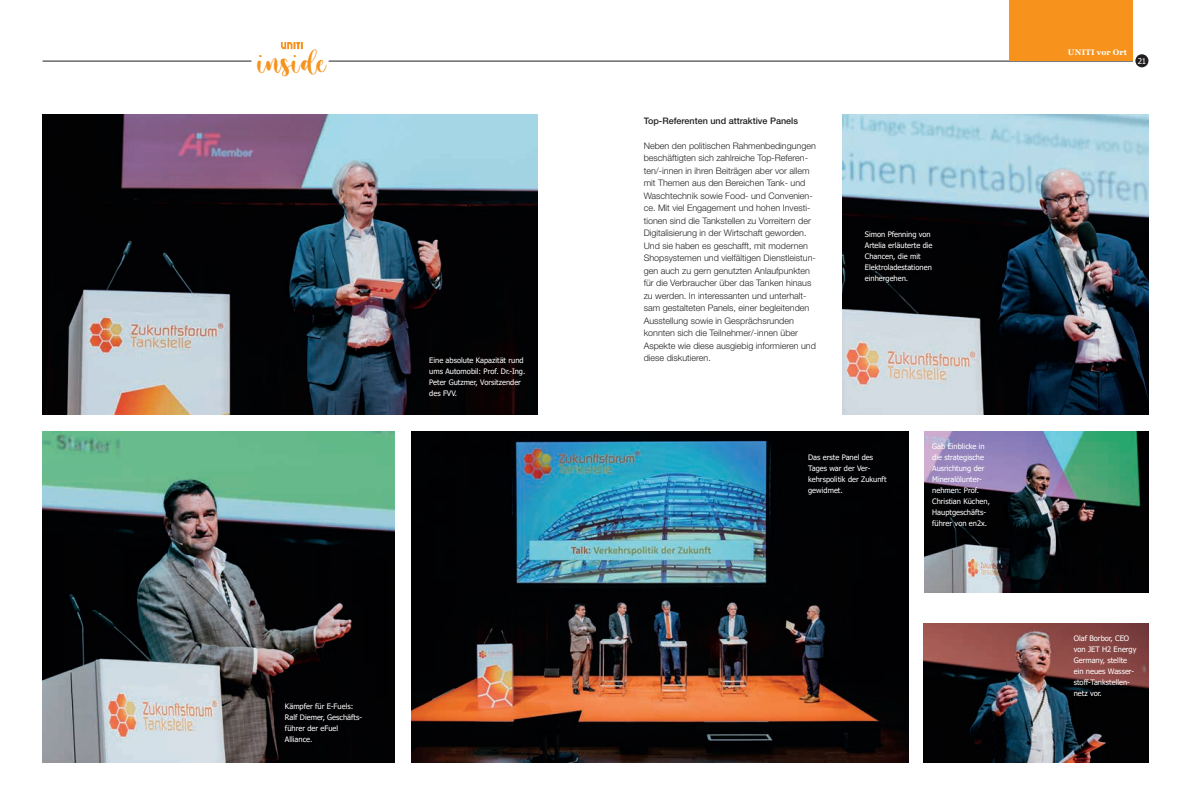
<style>
.page{position:relative;width:1191px;height:794px;background:#fff}
.page>*{position:absolute;margin:0;border:0;box-sizing:border-box;transform-origin:0 0}
.t1{font:29px "Warmesty";letter-spacing:.03em;color:#f7931d}
.t2{font:300 9px/12.5px "Helvetica Neue LT Pro";color:#231f20}
.t3{font:500 9px "Helvetica Neue LT Pro";color:#231f20}
.t4{font:700 8px "Georgia";letter-spacing:.03em;color:#fff}
.t5{font:8px "Tahoma";color:#fff}
.t6{font:7.5px/11px "Tahoma";color:#fff}
</style>
<div class="page">
<hr style="left:329px;top:61px;width:804px;height:1px;background:#231f20">
<hr style="left:43px;top:61px;width:208px;height:1px;background:#231f20">
<div style="left:1135px;top:54px;width:13px;height:13px;background:#231f20;border-radius:50%"></div>
<svg style="left:281px;top:42px;width:22px;height:7px"></svg>
<div style="left:1009px;top:0;width:123px;height:61px;background:#f7931d"></div>
<img style="left:43px;top:115px;width:495px;height:300px">
<img style="left:924px;top:431px;width:224px;height:162px">
<img style="left:412px;top:431px;width:496px;height:331px">
<img style="left:843px;top:115px;width:305px;height:300px">
<img style="left:43px;top:431px;width:351px;height:331px">
<img style="left:923px;top:623px;width:225px;height:139px">
<h1 class="t1" style="left:257px;top:36px;width:70px">inside</h1>
<p class="t4" style="left:1067px;top:47px;width:61px">UNITI vor Ort</p>
<p class="t5" style="left:1137px;top:56px;width:10px">21</p>
<p class="t3" style="left:643px;top:115px;width:156px">Top-Referenten und attraktive Panels</p>
<p class="t2" style="left:643px;top:139px;width:174px">Neben den politischen Rahmenbedingungen beschäftigten sich zahlreiche Top-Referen&shy;ten/-innen in ihren Beiträgen aber vor allem mit Themen aus den Bereichen Tank- und Waschtechnik sowie Food- und Convenien&shy;ce. Mit viel Engagement und hohen Investi&shy;tionen sind die Tankstellen zu Vorreitern der Digitalisierung in der Wirtschaft geworden.<br>Und sie haben es geschafft, mit modernen Shopsystemen und vielfältigen Dienstleistun&shy;gen auch zu gern genutzten Anlaufpunkten für die Verbraucher über das Tanken hinaus zu werden. In interessanten und unterhalt&shy;sam gestalteten Panels, einer begleitenden Ausstellung sowie in Gesprächsrunden konnten sich die Teilnehmer/-innen über Aspekte wie diese ausgiebig informieren und</p>
<p class="t6" style="left:429px;top:355px;width:96px">Eine absolute Kapazität rund</p>
<p class="t2" style="left:643px;top:351px;width:69px">diese diskutieren.</p>
<p class="t6" style="left:429px;top:366px;width:98px">ums Automobil: Prof. Dr.-Ing.<br>Peter Gutzmer, Vorsitzender des FVV.</p>
<p class="t6" style="left:865px;top:229px;width:69px">Simon Pfenning von<br>Artelia erläuterte die<br>Chancen, die mit<br>Elektroladestationen einhergehen.</p>
<p class="t6" style="left:808px;top:452px;width:80px">Das erste Panel des<br>Tages war der Ver&shy;kehrspolitik der Zukunft gewidmet.</p>
<p class="t6" style="left:932px;top:441px;width:59px">Gab Einblicke in die strategische<br>Ausrichtung der<br>Mineralölunter&shy;nehmen: Prof.<br>Christian Küchen,<br>Hauptgeschäfts&shy;führer von en2x.</p>
<p class="t6" style="left:285px;top:701px;width:78px">Kämpfer für E-Fuels:<br>Ralf Diemer, Geschäfts&shy;führer der eFuel<br>Alliance.</p>
<p class="t6" style="left:1073px;top:633px;width:64px">Olaf Borbor, CEO von JET H2 Energy<br>Germany, stellte ein neues Wasser&shy;stoff-Tankstellen&shy;netz vor.</p>
</div>
